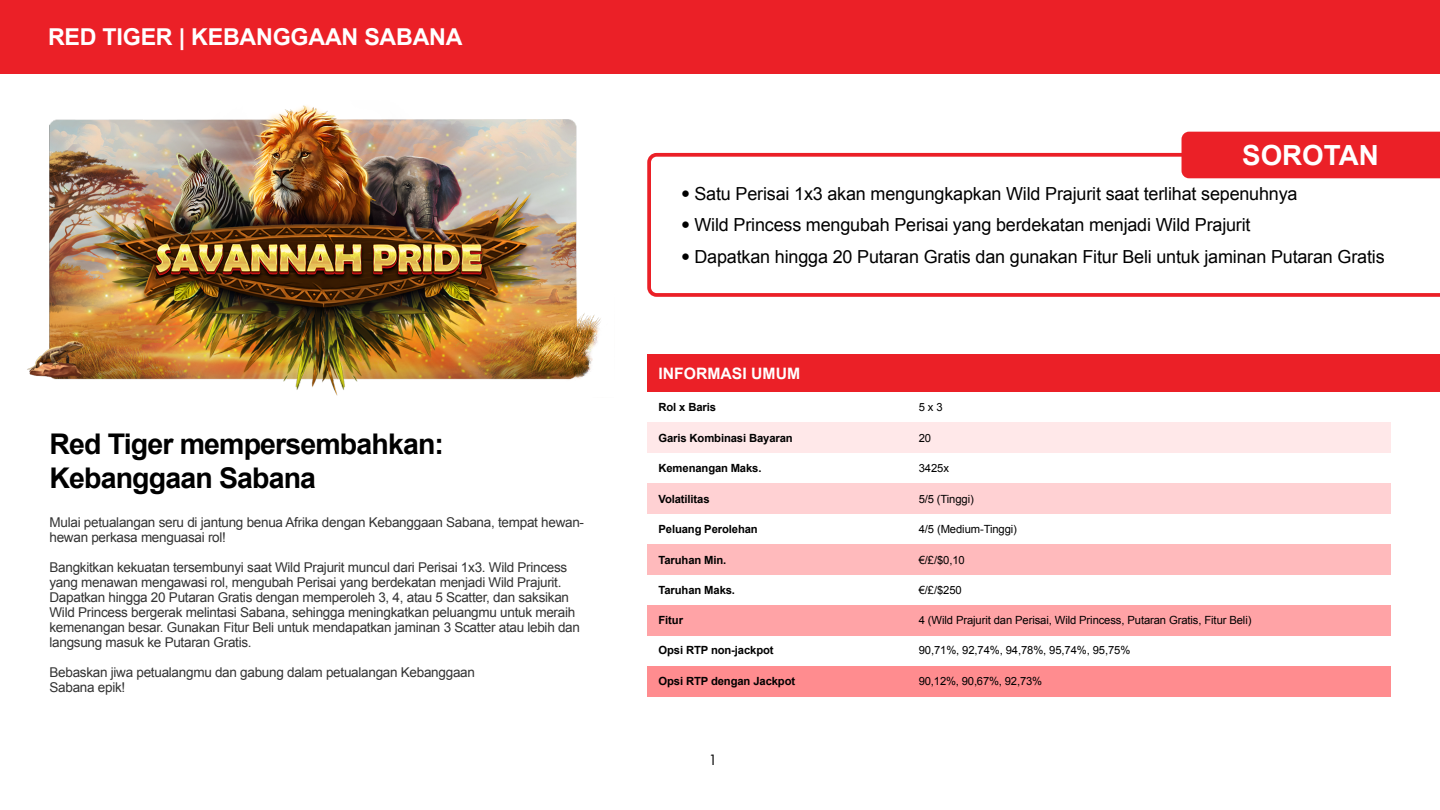
<style>
.page{position:relative;width:1440px;height:810px;background:#fff}
.page>*{position:absolute;margin:0;border:0;box-sizing:border-box;transform-origin:0 0}
.t1{font:700 28.5px/34.2px "Arial";letter-spacing:-.03em;color:#000}
.t2{font:700 27.75px "Arial";color:#fff}
.t3{font:700 23.25px "Arial";letter-spacing:-.01em;color:#fff}
.t4{font:18px "Arial";letter-spacing:-.01em;color:#000}
.t5{font:700 15.75px "Arial";color:#fff}
.t6{font:15.6px "Futura PT";color:#000}
.t7{font:13.5px/15px "Arial";letter-spacing:-.02em;color:#333}
.t8{font:11.25px "Arial";letter-spacing:-.01em;color:#000}
.t9{font:700 11.25px "Arial";letter-spacing:-.01em;color:#000}
.s1{font-family:"Avenir"}
</style>
<div class="page">
<div style="left:647px;top:666px;width:743px;height:30px;background:#ff8c8f"></div>
<div style="left:647px;top:483px;width:743px;height:31px;background:#ffd1d3"></div>
<div style="left:647px;top:544px;width:743px;height:31px;background:#ffbabc"></div>
<div style="left:647px;top:605px;width:743px;height:31px;background:#ffa3a6"></div>
<div style="left:647px;top:422px;width:743px;height:31px;background:#ffe8e9"></div>
<img style="left:27px;top:105px;width:574px;height:291px">
<svg style="left:647px;top:153px;width:793px;height:144px"></svg>
<div style="left:1182px;top:132px;width:258px;height:46px;background:#eb2027"></div>
<div style="left:647px;top:355px;width:793px;height:37px;background:#eb2027"></div>
<div style="left:0;top:0;width:1440px;height:74px;background:#eb2027"></div>
<h3 class="t3" style="left:48px;top:22px;width:416px">RED TIGER | KEBANGGAAN SABANA</h3>
<h1 class="t1" style="left:50px;top:428px;width:396px">Red Tiger mempersembahkan:<br>Kebanggaan Sabana</h1>
<p class="t7" style="left:50px;top:515px;width:536px">Mulai petualangan seru di jantung benua Afrika dengan Kebanggaan Sabana, tempat hewan&shy;hewan perkasa menguasai rol!</p>
<p class="t7" style="left:50px;top:560px;width:532px">Bangkitkan kekuatan tersembunyi saat Wild Prajurit muncul dari Perisai 1x3. Wild Princess yang menawan mengawasi rol, mengubah Perisai yang berdekatan menjadi Wild Prajurit.<br>Dapatkan hingga 20 Putaran Gratis dengan memperoleh 3, 4, atau 5 Scatter, dan saksikan Wild Princess bergerak melintasi Sabana, sehingga meningkatkan peluangmu untuk meraih kemenangan besar. Gunakan Fitur Beli untuk mendapatkan jaminan 3 Scatter atau lebih dan langsung masuk ke Putaran Gratis.</p>
<p class="t7" style="left:50px;top:665px;width:427px">Bebaskan jiwa petualangmu dan gabung dalam petualangan Kebanggaan<br>Sabana epik!</p>
<h2 class="t2" style="left:1242px;top:137px;width:138px">SOROTAN</h2>
<h3 class="t4" style="left:681px;top:181px;width:618px"><span class="s1">•</span> Satu Perisai 1x3 akan mengungkapkan Wild Prajurit saat terlihat sepenuhnya</h3>
<h3 class="t4" style="left:681px;top:213px;width:571px"><span class="s1">•</span> Wild Princess mengubah Perisai yang berdekatan menjadi Wild Prajurit</h3>
<h3 class="t4" style="left:681px;top:245px;width:705px"><span class="s1">•</span> Dapatkan hingga 20 Putaran Gratis dan gunakan Fitur Beli untuk jaminan Putaran Gratis</h3>
<p class="t5" style="left:659px;top:363px;width:143px">INFORMASI UMUM</p>
<p class="t9" style="left:658px;top:400px;width:59px">Rol x Baris</p>
<p class="t8" style="left:919px;top:400px;width:25px">5 x 3</p>
<p class="t9" style="left:658px;top:430px;width:136px">Garis Kombinasi Bayaran</p>
<p class="t8" style="left:919px;top:430px;width:14px">20</p>
<p class="t9" style="left:658px;top:461px;width:105px">Kemenangan Maks.</p>
<p class="t8" style="left:919px;top:461px;width:32px">3425x</p>
<p class="t9" style="left:658px;top:491px;width:53px">Volatilitas</p>
<p class="t9" style="left:658px;top:522px;width:101px">Peluang Perolehan</p>
<p class="t9" style="left:658px;top:552px;width:69px">Taruhan Min.</p>
<p class="t9" style="left:658px;top:583px;width:78px">Taruhan Maks.</p>
<p class="t8" style="left:919px;top:491px;width:57px">5/5 (Tinggi)</p>
<p class="t8" style="left:919px;top:522px;width:100px">4/5 (Medium-Tinggi)</p>
<p class="t8" style="left:919px;top:552px;width:48px">€/£/$0,10</p>
<p class="t8" style="left:919px;top:583px;width:44px">€/£/$250</p>
<p class="t9" style="left:658px;top:613px;width:26px">Fitur</p>
<p class="t8" style="left:919px;top:613px;width:334px">4 (Wild Prajurit dan Perisai, Wild Princess, Putaran Gratis, Fitur Beli)</p>
<p class="t9" style="left:658px;top:643px;width:117px">Opsi RTP non-jackpot</p>
<p class="t9" style="left:658px;top:674px;width:138px">Opsi RTP dengan Jackpot</p>
<p class="t8" style="left:919px;top:643px;width:213px">90,71%, 92,74%, 94,78%, 95,74%, 95,75%</p>
<p class="t8" style="left:919px;top:674px;width:125px">90,12%, 90,67%, 92,73%</p>
<p class="t6" style="left:708px;top:751px;width:10px">1</p>
</div>
